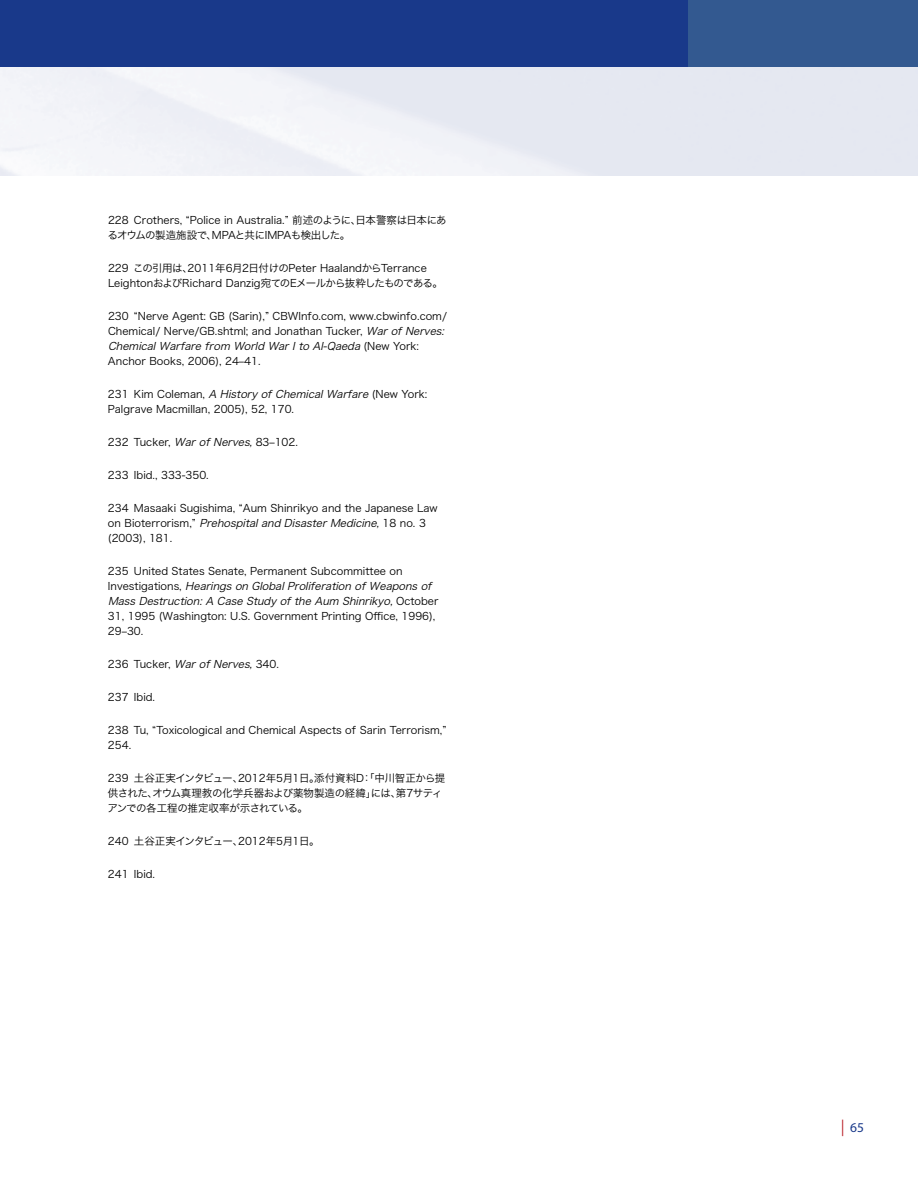
<style>
.page{position:relative;width:918px;height:1188px;background:#fff}
.page>*{position:absolute;margin:0;border:0;box-sizing:border-box;transform-origin:0 0}
.t1{font:13.5px "Myriad Pro";color:#19398a}
.t2{font:10.5px/15px "Hira Kaku Pro W3";color:#000}
.t3{font:10.5px/15px "Hira Kaku Pro W3";letter-spacing:-.03em;color:#000}
.s1{font-style:italic}
.s2{font-size:16.5px;color:#b5121b}
</style>
<div class="page">
<div style="left:0;top:0;width:688px;height:68px;background:#19398a"></div>
<div style="left:688px;top:0;width:230px;height:68px;background:#335990"></div>
<img style="left:0;top:68px;width:1px;height:108px">
<p class="t2" style="left:107px;top:212px;width:341px">228 Crothers, “Police in Australia.” 前述のように、日本警察は日本にあるオウムの製造施設で、MPAと共にIMPAも検出した。</p>
<p class="t2" style="left:108px;top:260px;width:336px">229 この引用は、2011年6月2日付けのPeter HaalandからTerrance<br>LeightonおよびRichard Danzig宛てのEメールから抜粋したものである。</p>
<p class="t2" style="left:108px;top:308px;width:341px">230 “Nerve Agent: GB (Sarin),” CBWInfo.com, www.cbwinfo.com/ Chemical/ Nerve/GB.shtml; and Jonathan Tucker, <span class="s1">WarofNerves:<br>ChemicalWarfarefrom WorldWarItoAl-Qaeda</span>( N e w Yo r k :<br>Anchor Books, 2006), 24–41.</p>
<p class="t2" style="left:108px;top:386px;width:321px">2 3 1 K i m C o l e m a n , <span class="s1">A HistoryofChemicalWarfare</span>( N e w Yo r k :<br>Palgrave Macmillan, 2005), 52, 170.</p>
<p class="t2" style="left:108px;top:434px;width:191px">232 Tucker, <span class="s1">WarofNerves,</span>83–102.</p>
<p class="t2" style="left:108px;top:467px;width:102px">233 Ibid., 333-350.</p>
<p class="t2" style="left:108px;top:500px;width:331px">234 Masaaki Sugishima, “Aum Shinrikyo and the Japanese Law o n B i o t e r r o r i s m , ” <span class="s1">PrehospitalandDisasterMedicine,</span>1 8 n o . 3 (2003), 181.</p>
<p class="t2" style="left:108px;top:563px;width:332px">235 United States Senate, Permanent Subcommittee on<br>I n v e s t i g a t i o n s , <span class="s1">HearingsonGlobalProliferationofWeaponsof MassDestruction:A CaseStudyoftheAum Shinrikyo,</span>O c t o b e r 31, 1995 (Washington: U.S. Government Printing Office, 1996), 29–30.</p>
<p class="t2" style="left:108px;top:656px;width:172px">236 Tucker, <span class="s1">WarofNerves,</span>340.</p>
<p class="t2" style="left:108px;top:689px;width:49px">237 Ibid.</p>
<p class="t2" style="left:108px;top:722px;width:340px">238 Tu, “Toxicological and Chemical Aspects of Sarin Terrorism,”<br>254.</p>
<p class="t3" style="left:107px;top:770px;width:340px">239 土谷正実インタビュー、2012年5月1日。添付資料D：「中川智正から提供された、オウム真理教の化学兵器および薬物製造の経緯」には、第7サティアンでの各工程の推定収率が示されている。</p>
<p class="t2" style="left:108px;top:833px;width:213px">240 土谷正実インタビュー、2012年5月1日。</p>
<p class="t2" style="left:108px;top:866px;width:49px">241 Ibid.</p>
<p class="t1" style="left:841px;top:1119px;width:24px"><span class="s2">|</span> 65</p>
</div>
